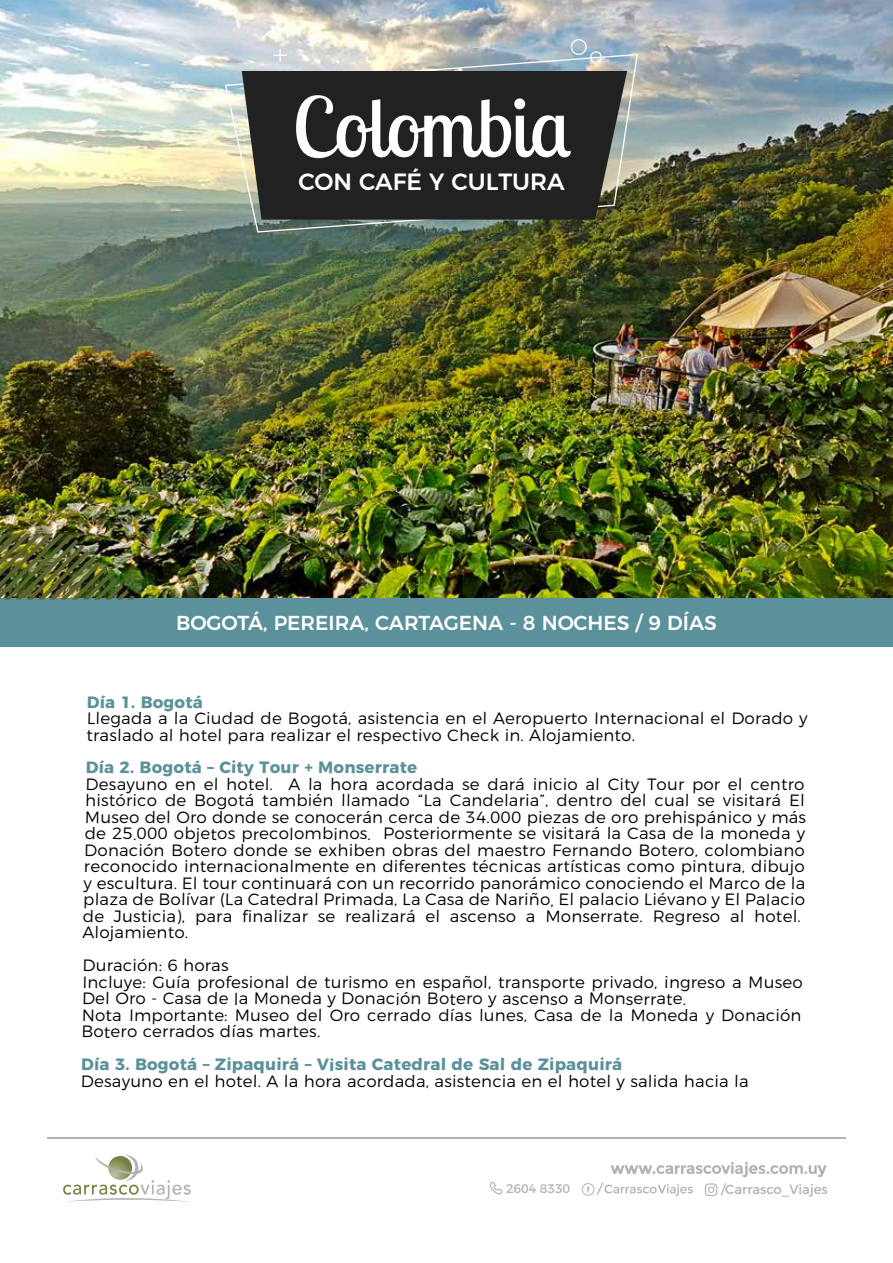
<style>
.page{position:relative;width:893px;height:1263px;background:#fff}
.page>*{position:absolute;margin:0;border:0;box-sizing:border-box;transform-origin:0 0}
.t1{font:82.2px "Lobster Two";color:#fff}
.t2{font:500 23.55px "Montserrat";color:#fff}
.t3{font:500 20.25px "Montserrat";color:#fff}
.t4{font:300 16.5px/16.6px "Montserrat";color:#010103}
.t5{font:700 16.5px "Montserrat";color:#5a919a}
.t6{font:13.2px "Montserrat";color:#b2b2b2}
.t7{font:12.45px "Montserrat";letter-spacing:-.01em;color:#b2b2b2}
</style>
<div class="page">
<img style="left:0;top:0;width:893px;height:598px">
<div style="left:0;top:598px;width:893px;height:48px;background:#5a919a"></div>
<img style="left:0;top:534px;width:135px;height:66px">
<svg style="left:63px;top:1154px;width:128px;height:48px"></svg>
<hr style="left:47px;top:1137px;width:799px;height:1px;background:#b2b2b2">
<svg style="left:489px;top:1182px;width:13px;height:12px"></svg>
<svg style="left:582px;top:1162px;width:245px;height:34px"></svg>
<img style="left:225px;top:54px;width:413px;height:179px">
<svg style="left:571px;top:39px;width:31px;height:24px"></svg>
<svg style="left:273px;top:49px;width:14px;height:13px"></svg>
<svg style="left:242px;top:71px;width:385px;height:149px;background:#2a2a29"></svg>
<h1 class="t1" style="left:292px;top:75px;width:280px">Colombia</h1>
<h2 class="t2" style="left:298px;top:162px;width:268px">CON CAFÉ Y CULTURA</h2>
<p class="t3" style="left:176px;top:606px;width:542px">BOGOTÁ, PEREIRA, CARTAGENA - 8 NOCHES / 9 DÍAS</p>
<p class="t5" style="left:87px;top:687px;width:117px;rotate:1deg">Día 1. Bogotá</p>
<p class="t4" style="left:87px;top:702px;width:722px;line-height:18px;rotate:1deg">Llegada a la Ciudad de Bogotá, asistencia en el Aeropuerto Internacional el Dorado y traslado al hotel para realizar el respectivo Check in. Alojamiento.</p>
<p class="t5" style="left:86px;top:751px;width:333px;rotate:1deg">Día 2. Bogotá – City Tour + Monserrate</p>
<p class="t4" style="left:86px;top:768px;width:723px;rotate:1deg">Desayuno en el hotel. A la hora acordada se dará inicio al City Tour por el centro histórico de Bogotá también llamado “La Candelaria”, dentro del cual se visitará El Museo del Oro donde se conocerán cerca de 34.000 piezas de oro prehispánico y más de 25.000 objetos precolombinos. Posteriormente se visitará la Casa de la moneda y Donación Botero donde se exhiben obras del maestro Fernando Botero, colombiano reconocido internacionalmente en diferentes técnicas artísticas como pintura, dibujo y escultura. El tour continuará con un recorrido panorámico conociendo el Marco de la plaza de Bolívar (La Catedral Primada, La Casa de Nariño, El palacio Liévano y El Palacio de Justicia), para finalizar se realizará el ascenso a Monserrate. Regreso al hotel.</p>
<p class="t4" style="left:83px;top:914px;width:148px;line-height:32.7px;rotate:1deg">Alojamiento.<br>Duración: 6 horas</p>
<p class="t4" style="left:83px;top:966px;width:722px;rotate:1deg">Incluye: Guía profesional de turismo en español, transporte privado, ingreso a Museo<br>Del Oro - Casa de la Moneda y Donación Botero y ascenso a Monserrate.<br>Nota Importante: Museo del Oro cerrado días lunes, Casa de la Moneda y Donación</p>
<p class="t4" style="left:82px;top:1020px;width:240px;rotate:1deg">Botero cerrados días martes.</p>
<p class="t5" style="left:82px;top:1046px;width:542px;rotate:1deg">Día 3. Bogotá – Zipaquirá – Visita Catedral de Sal de Zipaquirá</p>
<p class="t4" style="left:81px;top:1065px;width:669px;rotate:1deg">Desayuno en el hotel. A la hora acordada, asistencia en el hotel y salida hacia la</p>
<p class="t7" style="left:506px;top:1179px;width:66px">2604 8330</p>
<p class="t6" style="left:721px;top:1178px;width:108px">/Carrasco_Viajes</p>
</div>
